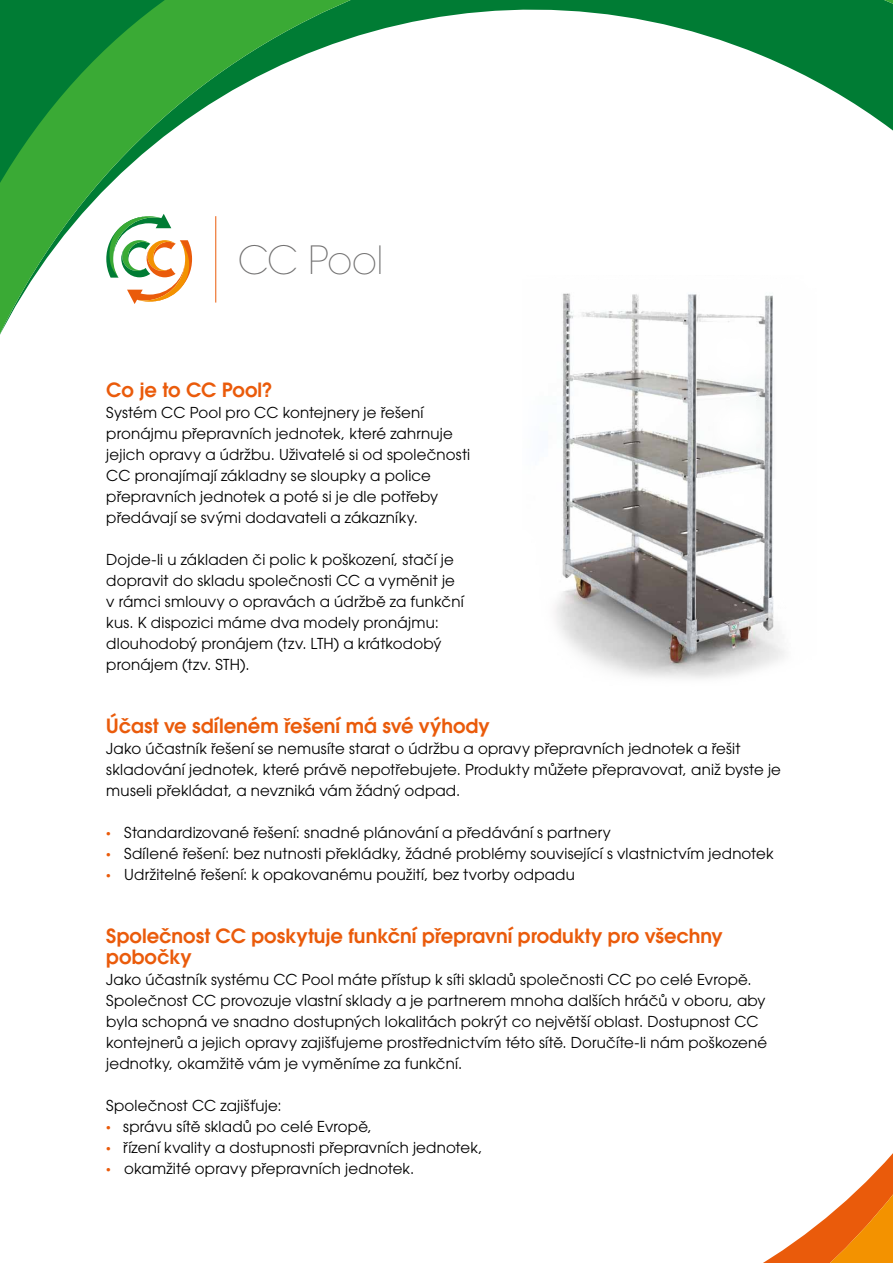
<style>
.page{position:relative;width:893px;height:1263px;background:#fff}
.page>*{position:absolute;margin:0;border:0;box-sizing:border-box;transform-origin:0 0}
.t1{font:200 38.7px "ITC Avant Garde Pro";letter-spacing:-.015em;color:#706f6f}
.t2{font:600 19.5px/21px "ITC Avant Garde Pro";color:#ea5b0b}
.t3{font:15px/21px "ITC Avant Garde Pro";letter-spacing:.015em;color:#000}
.s1{font-family:"Myriad Pro";font-size:16.5px;color:#ea5b0b}
</style>
<div class="page">
<svg style="left:0;top:0;width:893px;height:335px"></svg>
<svg style="left:763px;top:1153px;width:130px;height:110px"></svg>
<img style="left:522px;top:276px;width:294px;height:403px">
<h1 class="t1" style="left:238px;top:235px;width:147px">CC Pool</h1>
<h2 class="t2" style="left:106px;top:379px;width:168px">Co je to CC Pool?</h2>
<p class="t3" style="left:106px;top:401px;width:365px">Systém CC Pool pro CC kontejnery je řešení pronájmu přepravních jednotek, které zahrnuje jejich opravy a údržbu. Uživatelé si od společnosti CC pronajímají základny se sloupky a police přepravních jednotek a poté si je dle potřeby předávají se svými dodavateli a zákazníky.</p>
<p class="t3" style="left:106px;top:548px;width:359px">Dojde-li u základen či polic k poškození, stačí je dopravit do skladu společnosti CC a vyměnit je v rámci smlouvy o opravách a údržbě za funkční kus. K dispozici máme dva modely pronájmu: dlouhodobý pronájem (tzv. LTH) a krátkodobý pronájem (tzv. STH).</p>
<h2 class="t2" style="left:106px;top:715px;width:385px">Účast ve sdíleném řešení má své výhody</h2>
<p class="t3" style="left:106px;top:737px;width:676px">Jako účastník řešení se nemusíte starat o údržbu a opravy přepravních jednotek a řešit skladování jednotek, které právě nepotřebujete. Produkty můžete přepravovat, aniž byste je museli překládat, a nevzniká vám žádný odpad.</p>
<p class="t3" style="left:106px;top:821px;width:506px"><span class="s1">•</span> Standardizované řešení: snadné plánování a předávání s partnery</p>
<p class="t3" style="left:106px;top:842px;width:669px"><span class="s1">•</span> Sdílené řešení: bez nutnosti překládky, žádné problémy související s vlastnictvím jednotek</p>
<p class="t3" style="left:106px;top:863px;width:470px"><span class="s1">•</span> Udržitelné řešení: k opakovanému použití, bez tvorby odpadu</p>
<h2 class="t2" style="left:106px;top:925px;width:618px">Společnost CC poskytuje funkční přepravní produkty pro všechny pobočky</h2>
<p class="t3" style="left:106px;top:968px;width:662px">Jako účastník systému CC Pool máte přístup k síti skladů společnosti CC po celé Evropě.<br>Společnost CC provozuje vlastní sklady a je partnerem mnoha dalších hráčů v oboru, aby byla schopná ve snadno dostupných lokalitách pokrýt co největší oblast. Dostupnost CC kontejnerů a jejich opravy zajišťujeme prostřednictvím této sítě. Doručíte-li nám poškozené jednotky, okamžitě vám je vyměníme za funkční.</p>
<p class="t3" style="left:106px;top:1094px;width:177px">Společnost CC zajišťuje:</p>
<p class="t3" style="left:106px;top:1115px;width:267px"><span class="s1">•</span> správu sítě skladů po celé Evropě,</p>
<p class="t3" style="left:106px;top:1136px;width:378px"><span class="s1">•</span> řízení kvality a dostupnosti přepravních jednotek,</p>
<p class="t3" style="left:106px;top:1157px;width:310px"><span class="s1">•</span> okamžité opravy přepravních jednotek.</p>
</div>
